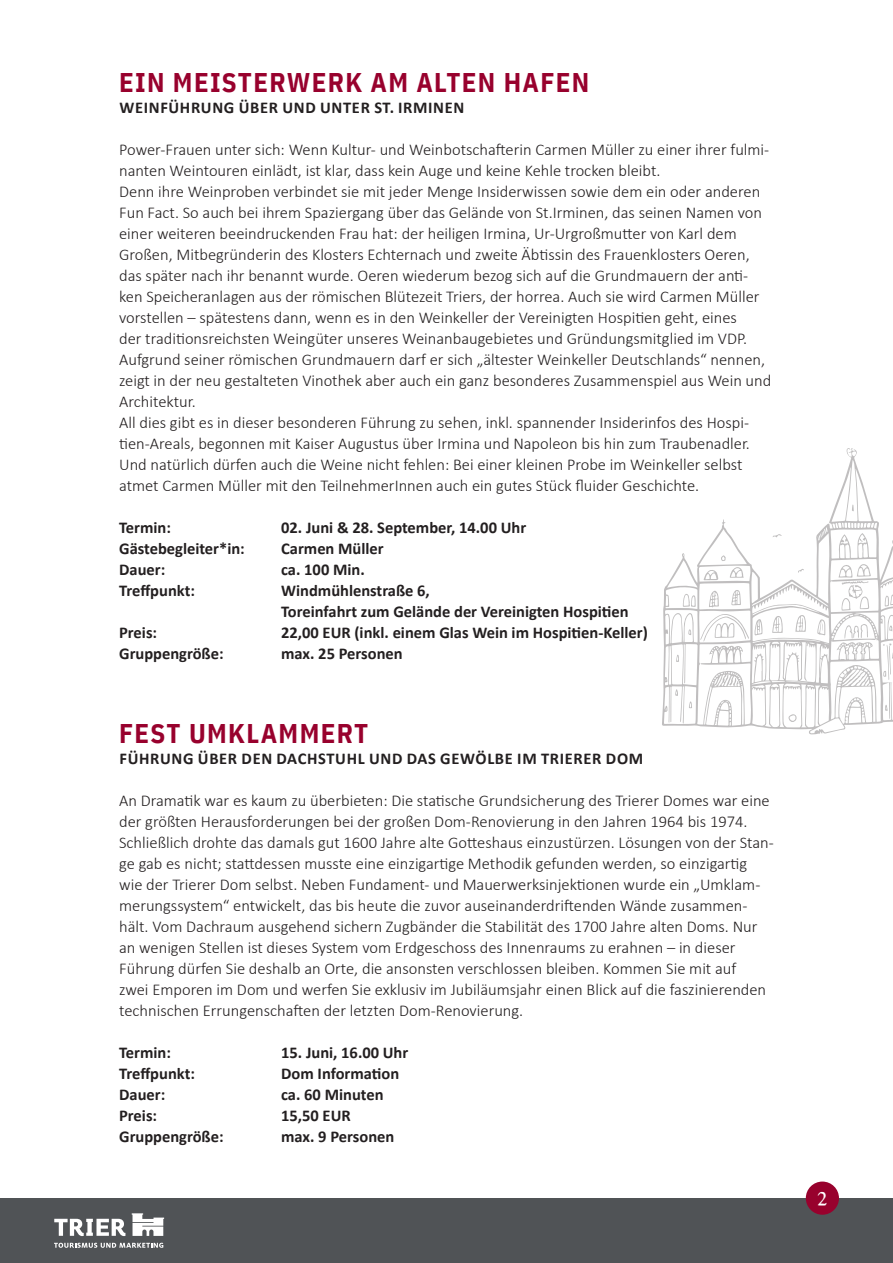
<style>
.page{position:relative;width:893px;height:1263px;background:#fff}
.page>*{position:absolute;margin:0;border:0;box-sizing:border-box;transform-origin:0 0}
.t1{font:700 27px "IBM Plex Sans Cond";letter-spacing:.05em;color:#98012d}
.Beschreibungstext{font:24px "Tigerlily";color:#fff}
.t2{font:300 16.5px/21px "Calibri";color:#231f20}
.t3{font:700 16.5px/21px "Calibri";color:#231f20}
.t4{font:700 16.5px "Calibri";letter-spacing:.04em;color:#231f20}
</style>
<div class="page">
<div style="left:0;top:1198px;width:893px;height:65px;background:#505356"></div>
<svg style="left:54px;top:1243px;width:109px;height:5px"></svg>
<svg style="left:132px;top:1213px;width:32px;height:23px"></svg>
<svg style="left:54px;top:1219px;width:71px;height:17px"></svg>
<div style="left:806px;top:1181px;width:33px;height:34px;background:#98012d;border-radius:50%"></div>
<svg style="left:662px;top:448px;width:231px;height:287px"></svg>
<svg style="left:772px;top:534px;width:10px;height:3px"></svg>
<svg style="left:798px;top:568px;width:6px;height:5px"></svg>
<svg style="left:772px;top:615px;width:11px;height:18px"></svg>
<svg style="left:795px;top:614px;width:11px;height:18px"></svg>
<svg style="left:700px;top:613px;width:62px;height:28px"></svg>
<svg style="left:709px;top:590px;width:10px;height:17px"></svg>
<svg style="left:731px;top:589px;width:10px;height:16px"></svg>
<svg style="left:689px;top:701px;width:3px;height:7px"></svg>
<svg style="left:675px;top:689px;width:3px;height:7px"></svg>
<svg style="left:883px;top:643px;width:10px;height:37px"></svg>
<svg style="left:721px;top:555px;width:5px;height:6px"></svg>
<svg style="left:838px;top:564px;width:33px;height:47px"></svg>
<svg style="left:788px;top:714px;width:9px;height:8px"></svg>
<svg style="left:844px;top:624px;width:24px;height:15px"></svg>
<svg style="left:703px;top:569px;width:15px;height:11px"></svg>
<svg style="left:730px;top:567px;width:14px;height:11px"></svg>
<svg style="left:885px;top:594px;width:8px;height:12px"></svg>
<svg style="left:683px;top:594px;width:13px;height:13px"></svg>
<svg style="left:676px;top:655px;width:3px;height:7px"></svg>
<svg style="left:852px;top:504px;width:2px;height:7px"></svg>
<svg style="left:885px;top:705px;width:3px;height:6px"></svg>
<svg style="left:688px;top:629px;width:3px;height:6px"></svg>
<svg style="left:889px;top:625px;width:3px;height:6px"></svg>
<svg style="left:733px;top:678px;width:3px;height:8px"></svg>
<svg style="left:817px;top:619px;width:8px;height:16px"></svg>
<p class="t1" style="left:119px;top:61px;width:472px">EIN MEISTERWERK AM ALTEN HAFEN</p>
<p class="t4" style="left:119px;top:95px;width:346px">WEINFÜHRUNG ÜBER UND UNTER ST. IRMINEN</p>
<p class="t2" style="left:119px;top:139px;width:652px">Power-Frauen unter sich: Wenn Kultur- und Weinbotschafterin Carmen Müller zu einer ihrer fulmi&shy;nanten Weintouren einlädt, ist klar, dass kein Auge und keine Kehle trocken bleibt.</p>
<p class="t2" style="left:119px;top:181px;width:654px">Denn ihre Weinproben verbindet sie mit jeder Menge Insiderwissen sowie dem ein oder anderen Fun Fact. So auch bei ihrem Spaziergang über das Gelände von St.Irminen, das seinen Namen von einer weiteren beeindruckenden Frau hat: der heiligen Irmina, Ur-Urgroßmutter von Karl dem Großen, Mitbegründerin des Klosters Echternach und zweite Äbtissin des Frauenklosters Oeren, das später nach ihr benannt wurde. Oeren wiederum bezog sich auf die Grundmauern der anti&shy;ken Speicheranlagen aus der römischen Blütezeit Triers, der horrea. Auch sie wird Carmen Müller vorstellen – spätestens dann, wenn es in den Weinkeller der Vereinigten Hospitien geht, eines<br>der traditionsreichsten Weingüter unseres Weinanbaugebietes und Gründungsmitglied im VDP.<br>Aufgrund seiner römischen Grundmauern darf er sich „ältester Weinkeller Deutschlands“ nennen, zeigt in der neu gestalteten Vinothek aber auch ein ganz besonderes Zusammenspiel aus Wein und Architektur.</p>
<p class="t2" style="left:119px;top:412px;width:632px">All dies gibt es in dieser besonderen Führung zu sehen, inkl. spannender Insiderinfos des Hospi&shy;tien-Areals, begonnen mit Kaiser Augustus über Irmina und Napoleon bis hin zum Traubenadler.<br>Und natürlich dürfen auch die Weine nicht fehlen: Bei einer kleinen Probe im Weinkeller selbst atmet Carmen Müller mit den TeilnehmerInnen auch ein gutes Stück fluider Geschichte.</p>
<p class="t3" style="left:119px;top:516px;width:53px">Termin:</p>
<p class="t3" style="left:281px;top:516px;width:247px">02. Juni &amp; 28. September, 14.00 Uhr</p>
<p class="t3" style="left:119px;top:537px;width:127px">Gästebegleiter*in:</p>
<p class="t3" style="left:281px;top:537px;width:104px">Carmen Müller</p>
<p class="t3" style="left:119px;top:558px;width:48px">Dauer:</p>
<p class="t3" style="left:281px;top:558px;width:85px">ca. 100 Min.</p>
<p class="t3" style="left:119px;top:579px;width:77px">Treffpunkt:</p>
<p class="t3" style="left:281px;top:579px;width:349px">Windmühlenstraße 6,<br>Toreinfahrt zum Gelände der Vereinigten Hospitien</p>
<p class="t3" style="left:119px;top:621px;width:39px">Preis:</p>
<p class="t3" style="left:281px;top:621px;width:368px">22,00 EUR (inkl. einem Glas Wein im Hospitien-Keller)</p>
<p class="t3" style="left:119px;top:642px;width:106px">Gruppengröße:</p>
<p class="t3" style="left:281px;top:642px;width:123px">max. 25 Personen</p>
<p class="t1" style="left:119px;top:712px;width:250px">FEST UMKLAMMERT</p>
<p class="t4" style="left:119px;top:746px;width:525px">FÜHRUNG ÜBER DEN DACHSTUHL UND DAS GEWÖLBE IM TRIERER DOM</p>
<p class="t2" style="left:119px;top:790px;width:656px">An Dramatik war es kaum zu überbieten: Die statische Grundsicherung des Trierer Domes war eine der größten Herausforderungen bei der großen Dom-Renovierung in den Jahren 1964 bis 1974.<br>Schließlich drohte das damals gut 1600 Jahre alte Gotteshaus einzustürzen. Lösungen von der Stan&shy;ge gab es nicht; stattdessen musste eine einzigartige Methodik gefunden werden, so einzigartig wie der Trierer Dom selbst. Neben Fundament- und Mauerwerksinjektionen wurde ein „Umklam&shy;merungssystem“ entwickelt, das bis heute die zuvor auseinanderdriftenden Wände zusammen&shy;hält. Vom Dachraum ausgehend sichern Zugbänder die Stabilität des 1700 Jahre alten Doms. Nur an wenigen Stellen ist dieses System vom Erdgeschoss des Innenraums zu erahnen – in dieser Führung dürfen Sie deshalb an Orte, die ansonsten verschlossen bleiben. Kommen Sie mit auf<br>zwei Emporen im Dom und werfen Sie exklusiv im Jubiläumsjahr einen Blick auf die faszinierenden technischen Errungenschaften der letzten Dom-Renovierung.</p>
<p class="t3" style="left:119px;top:1041px;width:53px">Termin:</p>
<p class="t3" style="left:281px;top:1041px;width:129px">15. Juni, 16.00 Uhr</p>
<p class="t3" style="left:119px;top:1062px;width:77px">Treffpunkt:</p>
<p class="t3" style="left:281px;top:1062px;width:120px">Dom Information</p>
<p class="t3" style="left:119px;top:1083px;width:48px">Dauer:</p>
<p class="t3" style="left:281px;top:1083px;width:104px">ca. 60 Minuten</p>
<p class="t3" style="left:119px;top:1104px;width:39px">Preis:</p>
<p class="t3" style="left:281px;top:1104px;width:71px">15,50 EUR</p>
<p class="t3" style="left:119px;top:1125px;width:106px">Gruppengröße:</p>
<p class="t3" style="left:281px;top:1125px;width:115px">max. 9 Personen</p>
<p class="Beschreibungstext" style="left:818px;top:1185px;width:11px">2</p>
</div>
